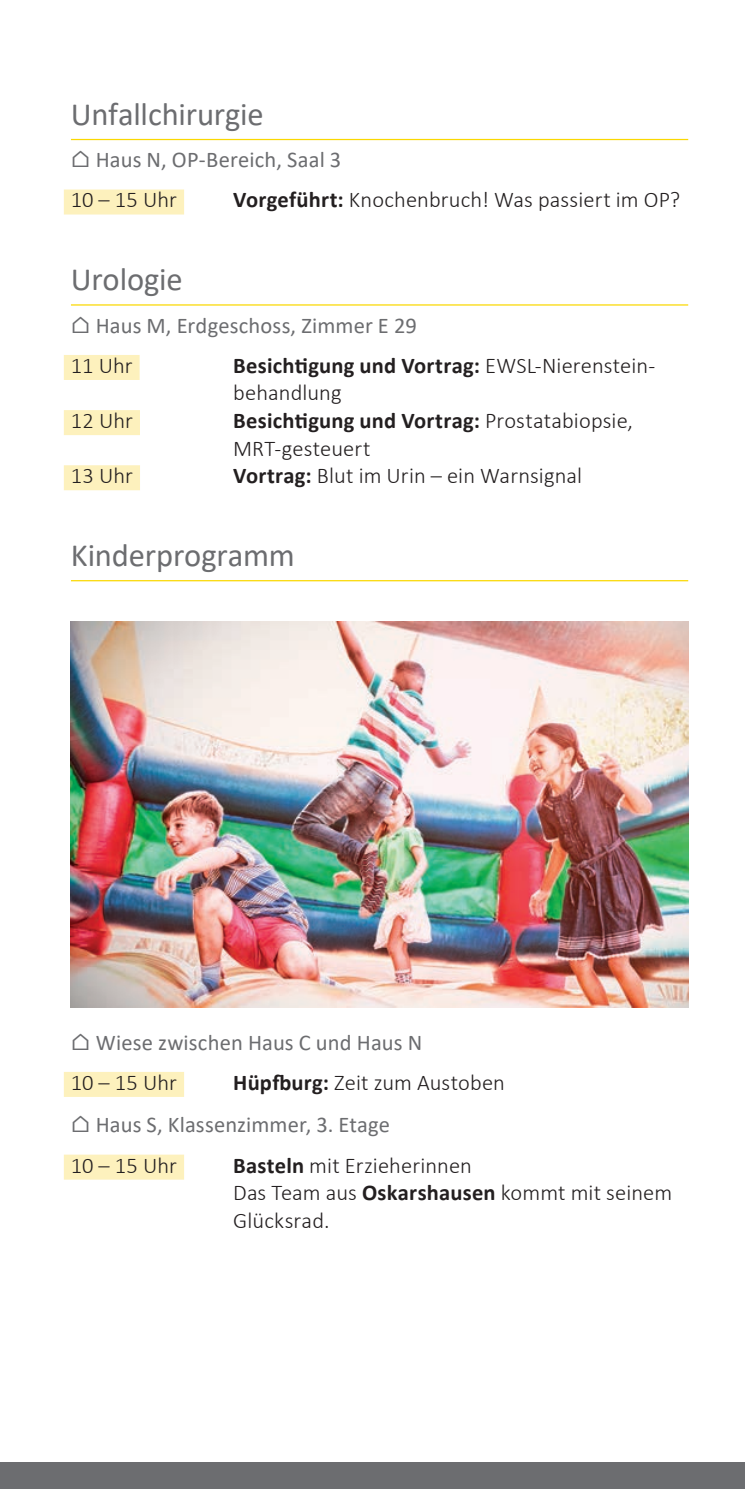
<style>
.page{position:relative;width:745px;height:1489px;background:#fff}
.page>*{position:absolute;margin:0;border:0;box-sizing:border-box;transform-origin:0 0}
.t1{font:32.5px "Calibri";letter-spacing:-.005em;color:#6c6d70}
.t2{font:300 22.5px/27.5px "Calibri";letter-spacing:.005em;color:#231f20}
.t3{font:22.5px "Calibri";letter-spacing:.005em;color:#6c6d70}
.s1{font-weight:700}
</style>
<div class="page">
<div style="left:0;top:1462px;width:744px;height:26px;background:#6c6d70"></div>
<hr style="left:71px;top:139px;width:616px;height:1px;background:#fad802">
<div style="left:64px;top:189px;width:120px;height:25px;background:#fdf1bd"></div>
<hr style="left:71px;top:304px;width:616px;height:1px;background:#fad802">
<div style="left:64px;top:355px;width:75px;height:25px;background:#fdf1bd"></div>
<div style="left:64px;top:410px;width:76px;height:25px;background:#fdf1bd"></div>
<div style="left:64px;top:465px;width:76px;height:25px;background:#fdf1bd"></div>
<hr style="left:71px;top:580px;width:616px;height:1px;background:#fad802">
<div style="left:64px;top:1071px;width:120px;height:25px;background:#fdf1bd"></div>
<img style="left:71px;top:621px;width:616px;height:385px">
<div style="left:64px;top:1154px;width:120px;height:25px;background:#fdf1bd"></div>
<h1 class="t1" style="left:71px;top:91px;width:194px">Unfallchirurgie</h1>
<p class="t3" style="left:71px;top:144px;width:272px">⌂ Haus N, OP-Bereich, Saal 3</p>
<p class="t2" style="left:71px;top:186px;width:107px">10 – 15 Uhr</p>
<p class="t2" style="left:233px;top:186px;width:448px"><span class="s1">Vorgeführt:</span> Knochenbruch! Was passiert im OP?</p>
<h1 class="t1" style="left:71px;top:257px;width:113px">Urologie</h1>
<p class="t3" style="left:71px;top:310px;width:347px">⌂ Haus M, Erdgeschoss, Zimmer E 29</p>
<p class="t2" style="left:71px;top:351px;width:63px">11 Uhr</p>
<p class="t2" style="left:233px;top:351px;width:422px"><span class="s1">Besichtigung und Vortrag:</span> EWSL-Nierenstein&shy;behandlung</p>
<p class="t2" style="left:71px;top:406px;width:63px">12 Uhr</p>
<p class="t2" style="left:233px;top:406px;width:401px"><span class="s1">Besichtigung und Vortrag:</span> Prostatabiopsie,<br>MRT-gesteuert</p>
<p class="t2" style="left:71px;top:461px;width:63px">13 Uhr</p>
<p class="t2" style="left:233px;top:461px;width:350px"><span class="s1">Vortrag:</span> Blut im Urin – ein Warnsignal</p>
<h1 class="t1" style="left:71px;top:532px;width:225px">Kinderprogramm</h1>
<p class="t3" style="left:71px;top:1026px;width:352px">⌂ Wiese zwischen Haus C und Haus N</p>
<p class="t2" style="left:71px;top:1068px;width:107px">10 – 15 Uhr</p>
<p class="t2" style="left:233px;top:1068px;width:273px"><span class="s1">Hüpfburg:</span> Zeit zum Austoben</p>
<p class="t3" style="left:71px;top:1109px;width:320px">⌂ Haus S, Klassenzimmer, 3. Etage</p>
<p class="t2" style="left:71px;top:1150px;width:107px">10 – 15 Uhr</p>
<p class="t2" style="left:233px;top:1150px;width:440px"><span class="s1">Basteln</span> mit Erzieherinnen<br>Das Team aus <span class="s1">Oskarshausen</span> kommt mit seinem<br>Glücksrad.</p>
</div>
